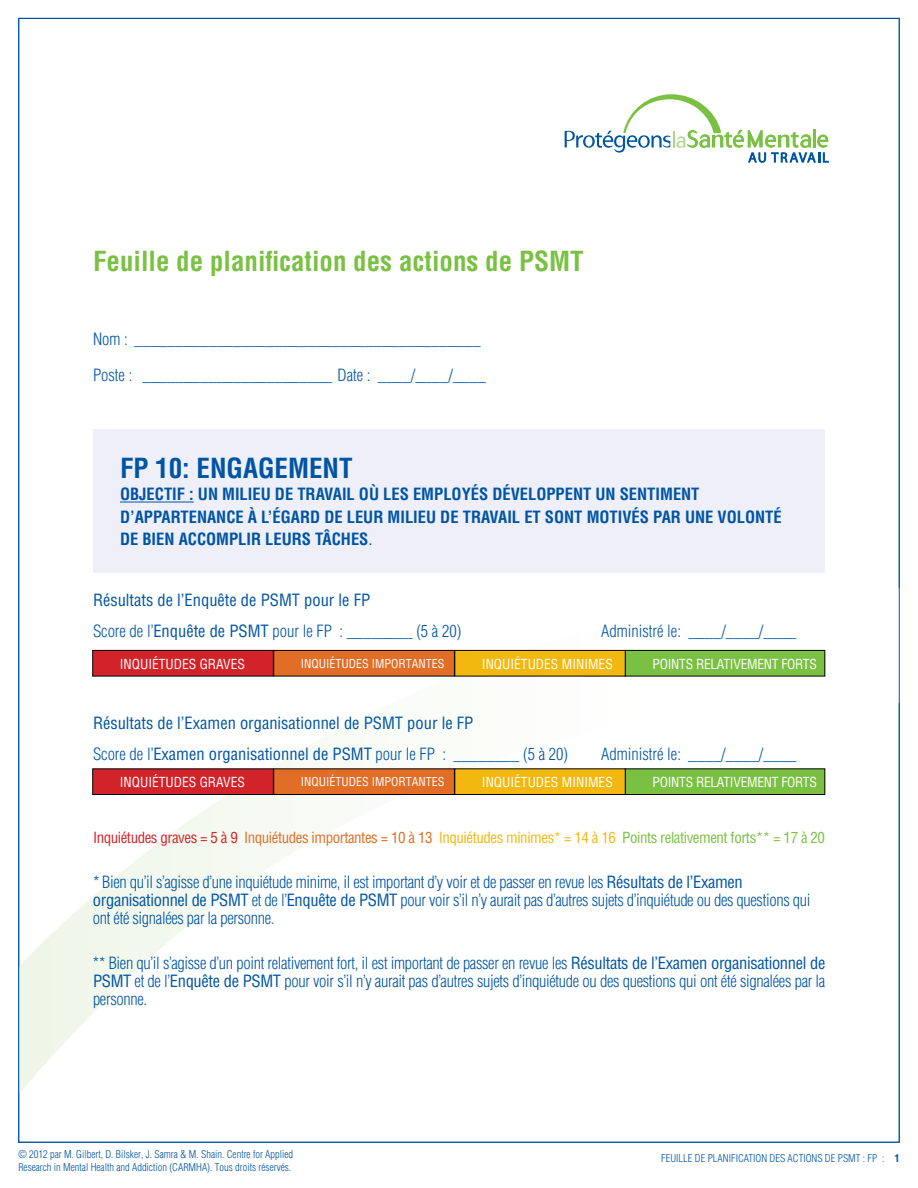
<style>
.page{position:relative;width:918px;height:1188px;background:#fff}
.page>*{position:absolute;margin:0;border:0;box-sizing:border-box;transform-origin:0 0}
.t1{font:700 condensed 27px "Helvetica";color:#7ac143}
.t2{font:700 condensed 27px "Helvetica";color:#0054a4}
.text{font:300 condensed 16.5px/17.9px "Helvetica";letter-spacing:-.02em;color:#0054a4}
.subtitle{font:300 condensed 16.5px "Helvetica";color:#0054a4}
.text-2{font:700 condensed 16.5px/22.5px "Helvetica";color:#0054a4}
.text-3{font:300 condensed 16.5px/36px "Helvetica";color:#0054a4}
.subtitle-2{font:condensed 16.5px "Helvetica";color:#0054a4}
.text-4{font:condensed 15px "Helvetica";letter-spacing:-.03em;color:#7ac143}
.t3{font:condensed 13.5px "Helvetica";color:#fff}
.t4{font:condensed 13.5px "Helvetica";letter-spacing:-.02em;color:#fff}
.t5{font:condensed 12px "Helvetica";color:#fff}
.t6{font:300 condensed 10.5px "Helvetica";color:#0054a4}
.s1{font-weight:400}
.s2{color:#d2232a}
.s3{color:#e26d26}
.s4{color:#f3b810}
.s5{font-weight:700}
</style>
<div class="page">
<svg style="left:565px;top:94px;width:264px;height:69px"></svg>
<svg style="left:20px;top:649px;width:806px;height:444px"></svg>
<div style="left:93px;top:429px;width:732px;height:143px;background:#eeeff8"></div>
<hr style="left:120px;top:502px;width:74px;height:1px;background:#0054a4">
<div style="left:93px;top:650px;width:180px;height:26px;background:#d2232a"></div>
<div style="left:92px;top:650px;width:182px;height:26px;border:1px solid #000"></div>
<div style="left:274px;top:650px;width:180px;height:26px;background:#e26d26"></div>
<div style="left:274px;top:650px;width:181px;height:26px;border:1px solid #000"></div>
<div style="left:455px;top:650px;width:170px;height:26px;background:#f3b810"></div>
<div style="left:455px;top:650px;width:171px;height:26px;border:1px solid #000"></div>
<div style="left:625px;top:650px;width:200px;height:26px;background:#7ac143"></div>
<div style="left:625px;top:650px;width:200px;height:26px;border:1px solid #000"></div>
<div style="left:93px;top:769px;width:180px;height:26px;background:#d2232a"></div>
<div style="left:92px;top:769px;width:182px;height:26px;border:1px solid #000"></div>
<div style="left:274px;top:769px;width:180px;height:26px;background:#e26d26"></div>
<div style="left:274px;top:769px;width:181px;height:26px;border:1px solid #000"></div>
<div style="left:455px;top:769px;width:170px;height:26px;background:#f3b810"></div>
<div style="left:455px;top:769px;width:171px;height:26px;border:1px solid #000"></div>
<div style="left:625px;top:769px;width:200px;height:26px;background:#7ac143"></div>
<div style="left:625px;top:769px;width:200px;height:26px;border:1px solid #000"></div>
<p class="t1" style="left:93px;top:244px;width:492px">Feuille de planification des actions de PSMT</p>
<p class="text-3" style="left:93px;top:321px;width:395px">Nom : __________________________________________<br>Poste : _______________________ Date : ____/____/____</p>
<p class="t2" style="left:120px;top:451px;width:234px">FP 10: ENGAGEMENT</p>
<p class="text-2" style="left:120px;top:483px;width:663px">OBJECTIF : UN MILIEU DE TRAVAIL OÙ LES EMPLOYÉS DÉVELOPPENT UN SENTIMENT<br>D’APPARTENANCE À L’ÉGARD DE LEUR MILIEU DE TRAVAIL ET SONT MOTIVÉS PAR UNE VOLONTÉ<br>DE BIEN ACCOMPLIR LEURS TÂCHES<span class="s1">.</span></p>
<p class="subtitle-2" style="left:93px;top:590px;width:279px">Résultats de l’Enquête de PSMT pour le FP</p>
<p class="subtitle" style="left:93px;top:621px;width:370px">Score de l’<span class="s1">Enquête de PSMT</span> pour le FP : ________ (5 à 20)</p>
<p class="subtitle" style="left:601px;top:621px;width:197px">Administré le: ____/____/____</p>
<p class="t3" style="left:120px;top:655px;width:127px">INQUIÉTUDES GRAVES</p>
<p class="t5" style="left:301px;top:656px;width:145px">INQUIÉTUDES IMPORTANTES</p>
<p class="t3" style="left:482px;top:655px;width:132px">INQUIÉTUDES MINIMES</p>
<p class="t4" style="left:653px;top:655px;width:166px">POINTS RELATIVEMENT FORTS</p>
<p class="subtitle-2" style="left:93px;top:713px;width:382px">Résultats de l’Examen organisationnel de PSMT pour le FP</p>
<p class="subtitle" style="left:93px;top:744px;width:477px">Score de l’<span class="s1">Examen organisationnel de PSMT</span> pour le FP : ________ (5 à 20)</p>
<p class="subtitle" style="left:601px;top:744px;width:197px">Administré le: ____/____/____</p>
<p class="t3" style="left:120px;top:774px;width:127px">INQUIÉTUDES GRAVES</p>
<p class="t5" style="left:301px;top:774px;width:145px">INQUIÉTUDES IMPORTANTES</p>
<p class="t3" style="left:482px;top:774px;width:132px">INQUIÉTUDES MINIMES</p>
<p class="t4" style="left:653px;top:774px;width:166px">POINTS RELATIVEMENT FORTS</p>
<p class="text-4" style="left:93px;top:828px;width:734px"><span class="s2">Inquiétudes graves = 5 à 9</span> <span class="s3">Inquiétudes importantes = 10 à 13</span> <span class="s4">Inquiétudes minimes* = 14 à 16</span> Points relativement forts** = 17 à 20</p>
<p class="text" style="left:93px;top:873px;width:719px">* Bien qu’il s’agisse d’une inquiétude minime, il est important d’y voir et de passer en revue les <span class="s1">Résultats de l’Examen organisationnel de PSMT</span> et de l’<span class="s1">Enquête de PSMT</span> pour voir s’il n’y aurait pas d’autres sujets d’inquiétude ou des questions qui ont été signalées par la personne.</p>
<p class="text" style="left:93px;top:953px;width:734px;text-align:justify">** Bien qu’il s’agisse d’un point relativement fort, il est important de passer en revue les <span class="s1">Résultats de l’Examen organisationnel de PSMT</span> et de l’<span class="s1">Enquête de PSMT</span> pour voir s’il n’y aurait pas d’autres sujets d’inquiétude ou des questions qui ont été signalées par la personne.</p>
<p class="t6" style="left:18px;top:1148px;width:276px">© 2012 par M. Gilbert, D. Bilsker, J. Samra &amp; M. Shain. Centre for Applied</p>
<p class="t6" style="left:661px;top:1152px;width:240px">FEUILLE DE PLANIFICATION DES ACTIONS DE PSMT : FP : <span class="s5">1</span></p>
<p class="t6" style="left:18px;top:1161px;width:274px">Research in Mental Health and Addiction (CARMHA). Tous droits réservés.</p>
</div>
